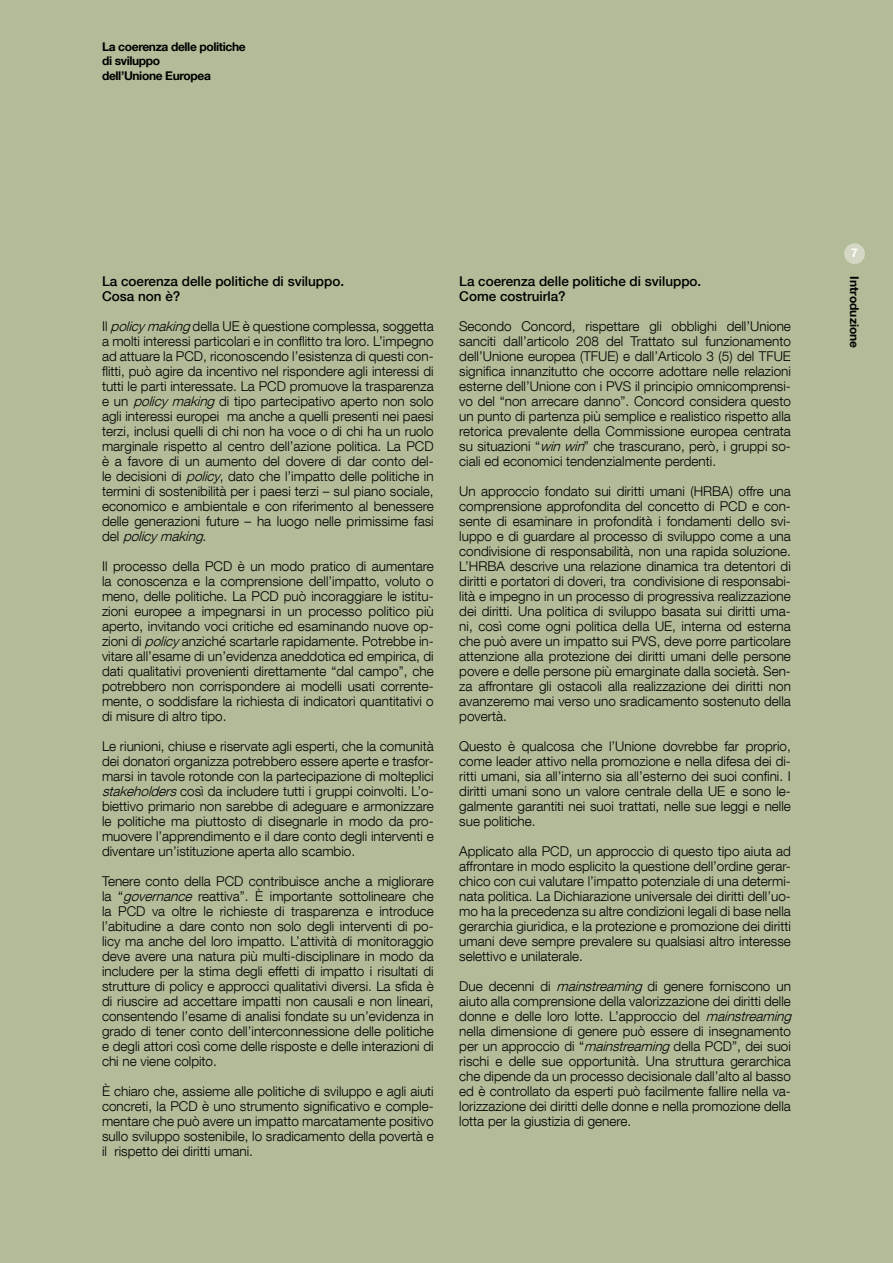
<style>
.page{position:relative;width:893px;height:1263px;background:#b2bc98}
.page>*{position:absolute;margin:0;border:0;box-sizing:border-box;transform-origin:0 0}
.t1{font:300 13.5px/15px "Helvetica Neue LT Com";color:#000;text-align:justify}
.t2{font:500 13.5px/15px "Helvetica Neue LT Com";color:#000}
.t3{font:700 12px/14.4px "Helvetica Neue LT Com";letter-spacing:-.03em;color:#000}
.t4{font:700 12px "Helvetica Neue LT Com";color:#000}
.t5{font:700 12px "Helvetica Neue LT Com";color:#fff}
.s1{font-style:italic}
</style>
<div class="page">
<div style="left:844px;top:243px;width:21px;height:21px;background:#d4d7c3;border-radius:50%"></div>
<p class="t3" style="left:102px;top:39px;width:145px">La coerenza delle politiche di sviluppo<br>dell’Unione Europea</p>
<p class="t2" style="left:102px;top:274px;width:244px">La coerenza delle politiche di sviluppo.<br>Cosa non è?</p>
<p class="t1" style="left:102px;top:318px;width:333px">Il <span class="s1">policy making</span>della UE è questione complessa, soggetta a molti interessi particolari e in conflitto tra loro. L’impegno ad attuare la PCD, riconoscendo l’esistenza di questi con&shy;flitti, può agire da incentivo nel rispondere agli interessi di tutti le parti interessate. La PCD promuove la trasparenza e un <span class="s1">policy making</span>di tipo partecipativo aperto non solo agli interessi europei ma anche a quelli presenti nei paesi terzi, inclusi quelli di chi non ha voce o di chi ha un ruolo marginale rispetto al centro dell’azione politica. La PCD è a favore di un aumento del dovere di dar conto del&shy;le decisioni di <span class="s1">policy</span>, dato che l’impatto delle politiche in termini di sostenibilità per i paesi terzi – sul piano sociale, economico e ambientale e con riferimento al benessere delle generazioni future – ha luogo nelle primissime fasi d e l <span class="s1">policy making</span>.</p>
<p class="t1" style="left:102px;top:558px;width:333px">Il processo della PCD è un modo pratico di aumentare la conoscenza e la comprensione dell’impatto, voluto o meno, delle politiche. La PCD può incoraggiare le istitu&shy;zioni europee a impegnarsi in un processo politico più aperto, invitando voci critiche ed esaminando nuove op&shy;zioni di <span class="s1">policy</span> anziché scartarle rapidamente. Potrebbe in&shy;vitare all’esame di un’evidenza aneddotica ed empirica, di dati qualitativi provenienti direttamente “dal campo”, che potrebbero non corrispondere ai modelli usati corrente&shy;mente, o soddisfare la richiesta di indicatori quantitativi o di misure di altro tipo.</p>
<p class="t1" style="left:102px;top:738px;width:333px">Le riunioni, chiuse e riservate agli esperti, che la comunità dei donatori organizza potrebbero essere aperte e trasfor&shy;marsi in tavole rotonde con la partecipazione di molteplici <span class="s1">stakeholders</span>così da includere tutti i gruppi coinvolti. L’o&shy;biettivo primario non sarebbe di adeguare e armonizzare le politiche ma piuttosto di disegnarle in modo da pro&shy;muovere l’apprendimento e il dare conto degli interventi e diventare un’istituzione aperta allo scambio.</p>
<p class="t1" style="left:102px;top:873px;width:333px">Tenere conto della PCD contribuisce anche a migliorare la “<span class="s1">governance</span> reattiva”. È importante sottolineare che la PCD va oltre le richieste di trasparenza e introduce l’abitudine a dare conto non solo degli interventi di po&shy;licy ma anche del loro impatto. L’attività di monitoraggio deve avere una natura più multi-disciplinare in modo da includere per la stima degli effetti di impatto i risultati di strutture di policy e approcci qualitativi diversi. La sfida è di riuscire ad accettare impatti non causali e non lineari, consentendo l’esame di analisi fondate su un’evidenza in grado di tener conto dell’interconnessione delle politiche e degli attori così come delle risposte e delle interazioni di chi ne viene colpito.</p>
<p class="t1" style="left:102px;top:1083px;width:333px">È chiaro che, assieme alle politiche di sviluppo e agli aiuti concreti, la PCD è uno strumento significativo e comple&shy;mentare che può avere un impatto marcatamente positivo sullo sviluppo sostenibile, lo sradicamento della povertà e il rispetto dei diritti umani.</p>
<p class="t2" style="left:459px;top:274px;width:244px">La coerenza delle politiche di sviluppo.<br>Come costruirla?</p>
<p class="t1" style="left:459px;top:318px;width:333px">Secondo Concord, rispettare gli obblighi dell’Unione sanciti dall’articolo 208 del Trattato sul funzionamento dell’Unione europea (TFUE) e dall’Articolo 3 (5) del TFUE significa innanzitutto che occorre adottare nelle relazioni esterne dell’Unione con i PVS il principio omnicomprensi&shy;vo del “non arrecare danno”. Concord considera questo un punto di partenza più semplice e realistico rispetto alla retorica prevalente della Commissione europea centrata su situazioni “<span class="s1">winwin</span>” che trascurano, però, i gruppi so&shy;ciali ed economici tendenzialmente perdenti.</p>
<p class="t1" style="left:459px;top:483px;width:333px">Un approccio fondato sui diritti umani (HRBA) offre una comprensione approfondita del concetto di PCD e con&shy;sente di esaminare in profondità i fondamenti dello svi&shy;luppo e di guardare al processo di sviluppo come a una condivisione di responsabilità, non una rapida soluzione.<br>L’HRBA descrive una relazione dinamica tra detentori di diritti e portatori di doveri, tra condivisione di responsabi&shy;lità e impegno in un processo di progressiva realizzazione dei diritti. Una politica di sviluppo basata sui diritti uma&shy;ni, così come ogni politica della UE, interna od esterna che può avere un impatto sui PVS, deve porre particolare attenzione alla protezione dei diritti umani delle persone povere e delle persone più emarginate dalla società. Sen&shy;za affrontare gli ostacoli alla realizzazione dei diritti non avanzeremo mai verso uno sradicamento sostenuto della povertà.</p>
<p class="t1" style="left:459px;top:738px;width:333px">Questo è qualcosa che l’Unione dovrebbe far proprio, come leader attivo nella promozione e nella difesa dei di&shy;ritti umani, sia all’interno sia all’esterno dei suoi confini. I diritti umani sono un valore centrale della UE e sono le&shy;galmente garantiti nei suoi trattati, nelle sue leggi e nelle sue politiche.</p>
<p class="t1" style="left:459px;top:843px;width:333px">Applicato alla PCD, un approccio di questo tipo aiuta ad affrontare in modo esplicito la questione dell’ordine gerar&shy;chico con cui valutare l’impatto potenziale di una determi&shy;nata politica. La Dichiarazione universale dei diritti dell’uo&shy;mo ha la precedenza su altre condizioni legali di base nella gerarchia giuridica, e la protezione e promozione dei diritti umani deve sempre prevalere su qualsiasi altro interesse selettivo e unilaterale.</p>
<p class="t1" style="left:459px;top:978px;width:337px;text-align:left">Due decenni di <span class="s1">mainstreaming</span> di genere forniscono un aiuto alla comprensione della valorizzazione dei diritti delle donne e delle loro lotte. L’approccio del <span class="s1">mainstreaming </span>nella dimensione di genere può essere di insegnamento per un approccio di “<span class="s1">mainstreaming</span>della PCD”, dei suoi rischi e delle sue opportunità. Una struttura gerarchica che dipende da un processo decisionale dall’alto al basso ed è controllato da esperti può facilmente fallire nella va&shy;lorizzazione dei diritti delle donne e nella promozione della lotta per la giustizia di genere.</p>
<p class="t5" style="left:851px;top:245px;width:8px">7</p>
<p class="t4" style="left:862px;top:276px;width:73px;rotate:90deg">Introduzione</p>
</div>
